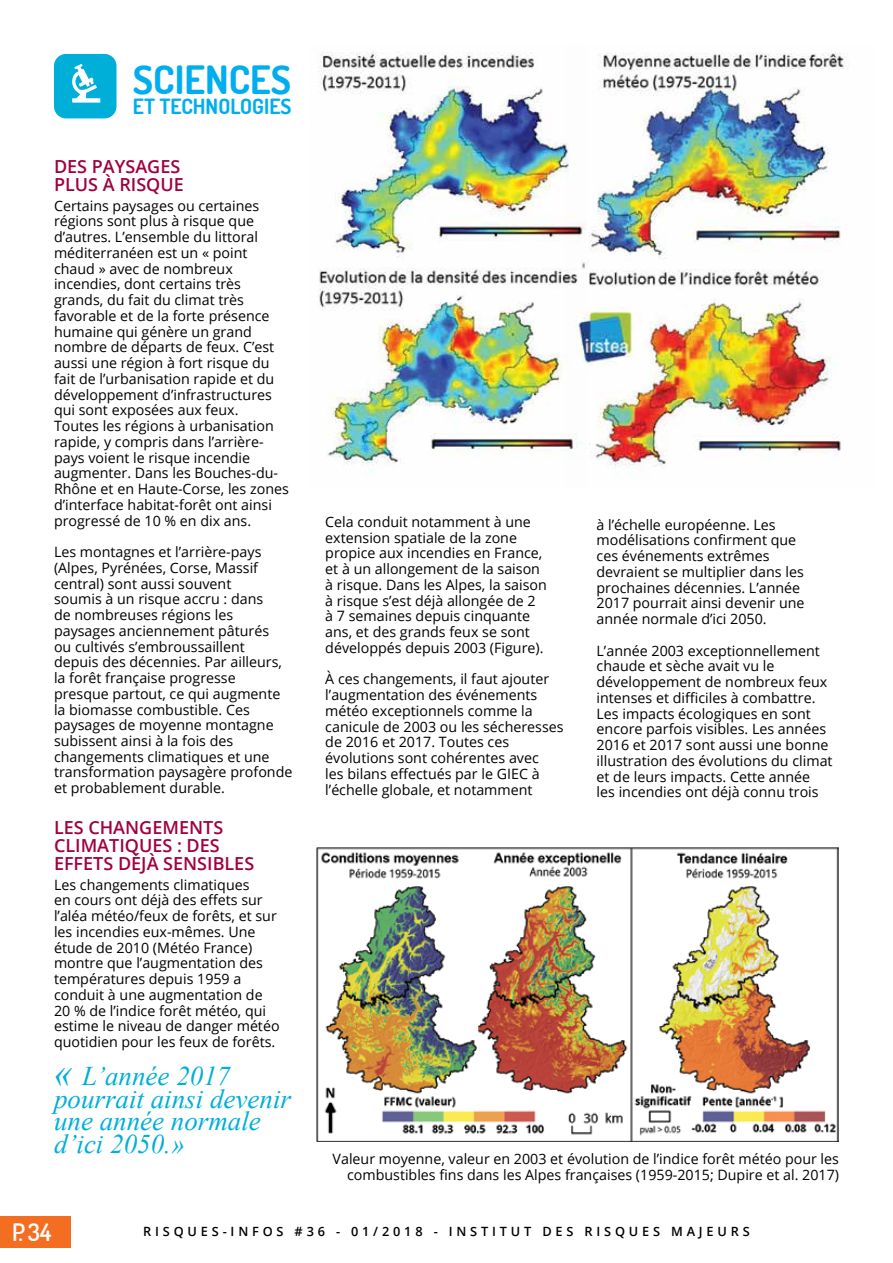
<style>
.page{position:relative;width:893px;height:1263px;background:#fff}
.page>*{position:absolute;margin:0;border:0;box-sizing:border-box;transform-origin:0 0}
.t1{font:700 39px "Dosis";color:#00aeef}
.t2{font:italic 27px/22.5px "Times New Roman";color:#00afd8}
.t3{font:600 24px "Dosis";color:#fff}
.t4{font:700 21px "Dosis";color:#00aeef}
.t5{font:600 18px/18px "Open Sans";color:#a10041}
.t6{font:14.25px/15.8px "Open Sans";color:#000}
.t7{font:600 12.75px "Open Sans";letter-spacing:.3em;color:#000}
.s1{font-size:37.5px}
</style>
<div class="page">
<img style="left:589px;top:53px;width:259px;height:415px">
<div style="left:0;top:1216px;width:70px;height:32px;background:#f36e21"></div>
<svg style="left:54px;top:54px;width:63px;height:64px;background:#27bbdd"></svg>
<img style="left:318px;top:51px;width:269px;height:422px">
<img style="left:575px;top:308px;width:66px;height:61px">
<img style="left:317px;top:847px;width:522px;height:294px">
<h1 class="t1" style="left:133px;top:55px;width:160px">SCIENCES</h1>
<h3 class="t4" style="left:133px;top:93px;width:160px">ET TECHNOLOGIES</h3>
<p class="t5" style="left:54px;top:157px;width:131px">DES PAYSAGES<br>PLUS À RISQU E</p>
<p class="t6" style="left:54px;top:197px;width:236px">Certains paysages ou certaines régions sont plus à risque que d’autres. L’ensemble du littoral méditerranéen est un « point chaud » avec de nombreux incendies, dont certains très grands, du fait du climat très favorable et de la forte présence humaine qui génère un grand nombre de départs de feux. C’est aussi une région à fort risque du fait de l’urbanisation rapide et du développement d’infrastructures qui sont exposées aux feux.<br>Toutes les régions à urbanisation rapide, y compris dans l’arrière&shy;pays voient le risque incendie augmenter. Dans les Bouches-du-<br>Rhône et en Haute-Corse, les zones d’interface habitat-forêt ont ainsi progressé de 10 % en dix ans.</p>
<p class="t6" style="left:54px;top:544px;width:240px">Les montagnes et l’arrière-pays (Alpes, Pyrénées, Corse, Massif central) sont aussi souvent<br>soumis à un risque accru : dans<br>de nombreuses régions les paysages anciennement pâturés<br>ou cultivés s’embroussaillent depuis des décennies. Par ailleurs, la forêt française progresse presque partout, ce qui augmente la biomasse combustible. Ces paysages de moyenne montagne subissent ainsi à la fois des changements climatiques et une transformation paysagère profonde et probablement durable.</p>
<p class="t5" style="left:54px;top:818px;width:202px">LES CHANGEM ENTS<br>CLIMATIQUES : DES<br>EFFETS DÉJÀ SENSIBLES</p>
<p class="t6" style="left:54px;top:876px;width:227px">Les changements climatiques<br>en cours ont déjà des effets sur l’aléa météo/feux de forêts, et sur les incendies eux-mêmes. Une étude de 2010 (Météo France) montre que l’augmentation des températures depuis 1959 a conduit à une augmentation de<br>20 % de l’indice forêt météo, qui estime le niveau de danger météo quotidien pour les feux de forêts.</p>
<h2 class="t2" style="left:54px;top:1064px;width:239px"><span class="s1">«</span> L’année 2017 pourrait ainsi devenir une année normale d’ici 2050.»</h2>
<p class="t6" style="left:325px;top:513px;width:223px">Cela conduit notamment à une extension spatiale de la zone propice aux incendies en France, et à un allongement de la saison à risque. Dans les Alpes, la saison à risque s’est déjà allongée de 2 à 7 semaines depuis cinquante ans, et des grands feux se sont développés depuis 2003 (Figure).</p>
<p class="t6" style="left:325px;top:671px;width:240px">À ces changements, il faut ajouter l’augmentation des événements météo exceptionnels comme la canicule de 2003 ou les sécheresses de 2016 et 2017. Toutes ces évolutions sont cohérentes avec<br>les bilans effectués par le GIEC à l’échelle globale, et notamment</p>
<p class="t6" style="left:597px;top:516px;width:209px">à l’échelle européenne. Les modélisations confirment que ces événements extrêmes devraient se multiplier dans les prochaines décennies. L’année<br>2017 pourrait ainsi devenir une année normale d’ici 2050.</p>
<p class="t6" style="left:597px;top:642px;width:238px">L’année 2003 exceptionnellement chaude et sèche avait vu le développement de nombreux feux intenses et difficiles à combattre.<br>Les impacts écologiques en sont encore parfois visibles. Les années 2016 et 2017 sont aussi une bonne illustration des évolutions du climat et de leurs impacts. Cette année<br>les incendies ont déjà connu trois</p>
<p class="t6" style="left:333px;top:1151px;width:508px;text-align:right">Valeur moyenne, valeur en 2003 et évolution de l’indice forêt météo pour les combustibles fins dans les Alpes françaises (1959-2015; Dupire et al. 2017)</p>
<h3 class="t3" style="left:12px;top:1216px;width:41px">P. 34</h3>
<p class="t7" style="left:143px;top:1222px;width:608px">RISQU ES-I NFOS #36 - 01/2018 - I NSTITU T DES RISQU ES MAJEU RS</p>
</div>
